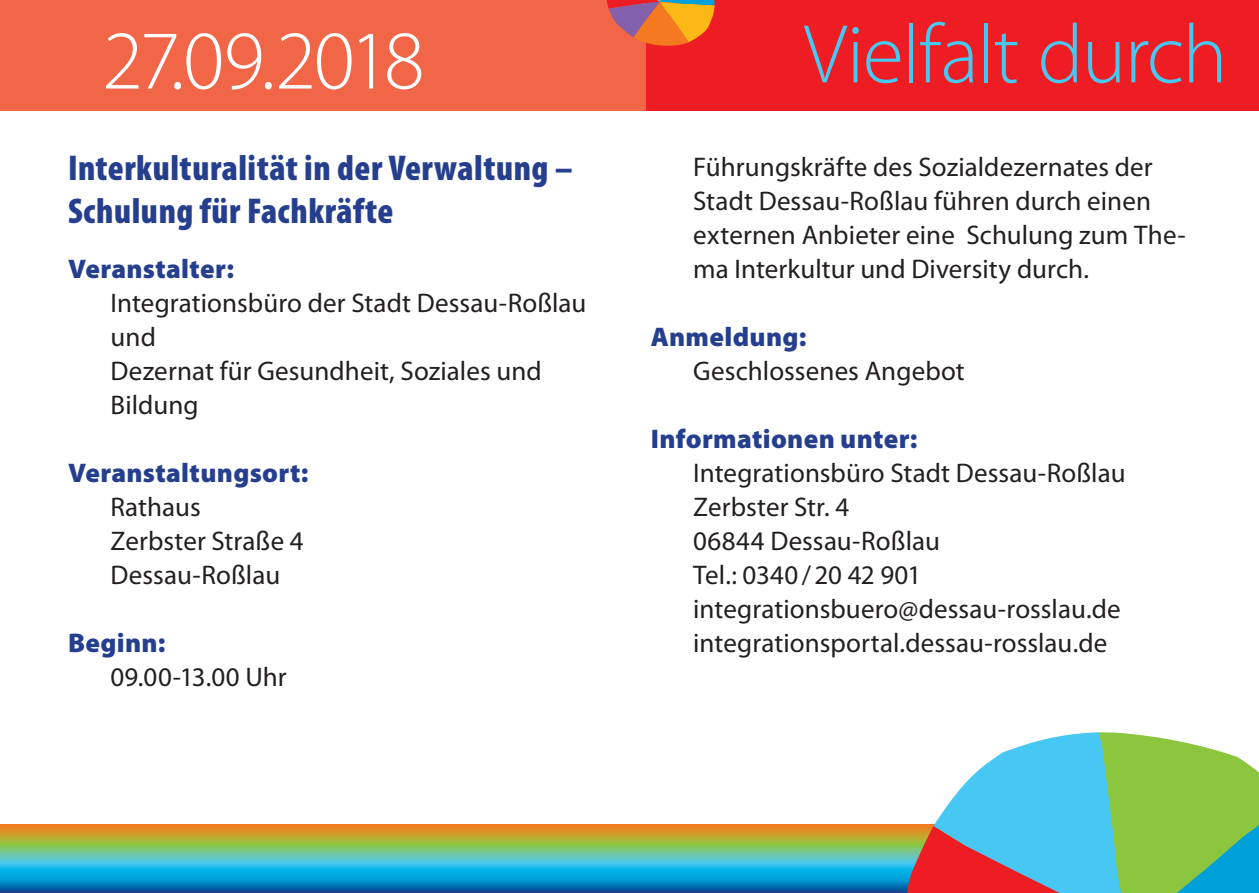
<style>
.page{position:relative;width:1259px;height:893px;background:#fff}
.page>*{position:absolute;margin:0;border:0;box-sizing:border-box;transform-origin:0 0}
.t1{font:300 84px "Myriad Pro";letter-spacing:-.015em;color:#47c8f2}
.t2{font:300 84px "Myriad Pro";letter-spacing:-.045em;color:#fff}
.t3{font:900 condensed 36px/43.2px "Myriad Pro";letter-spacing:.015em;color:#253f8e}
.t4{font:27px/33.9px "Myriad Pro";letter-spacing:.005em;color:#231f20}
.t5{font:900 27px "Myriad Pro";letter-spacing:.01em;color:#253f8e}
</style>
<div class="page">
<svg style="left:0;top:825px;width:903px;height:68px;background:#5ca592"></svg>
<div style="left:0;top:0;width:1259px;height:111px;background:#f26648"></div>
<div style="left:646px;top:0;width:613px;height:111px;background:#ee1d23"></div>
<svg style="left:903px;top:732px;width:356px;height:161px"></svg>
<svg style="left:607px;top:0;width:108px;height:46px"></svg>
<h1 class="t2" style="left:102px;top:10px;width:324px">27.09.2018</h1>
<h1 class="t1" style="left:804px;top:4px;width:425px">Vielfalt durch</h1>
<h2 class="t3" style="left:68px;top:145px;width:506px">Interkulturalität in der Verwaltung –<br>Schulung für Fachkräfte</h2>
<p class="t5" style="left:68px;top:251px;width:167px">Veranstalter:</p>
<p class="t4" style="left:111px;top:286px;width:477px">Integrationsbüro der Stadt Dessau-Roßlau und<br>Dezernat für Gesundheit, Soziales und<br>Bildung</p>
<p class="t5" style="left:68px;top:455px;width:242px">Veranstaltungsort:</p>
<p class="t4" style="left:111px;top:490px;width:195px">Rathaus<br>Zerbster Straße 4<br>Dessau-Roßlau</p>
<p class="t5" style="left:68px;top:625px;width:99px">Beginn:</p>
<p class="t4" style="left:111px;top:660px;width:178px">09.00-13.00 Uhr</p>
<p class="t4" style="left:693px;top:150px;width:494px">Führungskräfte des Sozialdezernates der Stadt Dessau-Roßlau führen durch einen externen Anbieter eine Schulung zum The&shy;ma Interkultur und Diversity durch.</p>
<p class="t5" style="left:651px;top:319px;width:157px">Anmeldung:</p>
<p class="t4" style="left:693px;top:354px;width:273px">Geschlossenes Angebot</p>
<p class="t5" style="left:651px;top:421px;width:268px">Informationen unter:</p>
<p class="t4" style="left:693px;top:456px;width:434px">Integrationsbüro Stadt Dessau-Roßlau<br>Zerbster Str. 4<br>06844 Dessau-Roßlau<br>Tel.: 0340/20 42 901 integrationsbuero@dessau-rosslau.de integrationsportal.dessau-rosslau.de</p>
</div>
